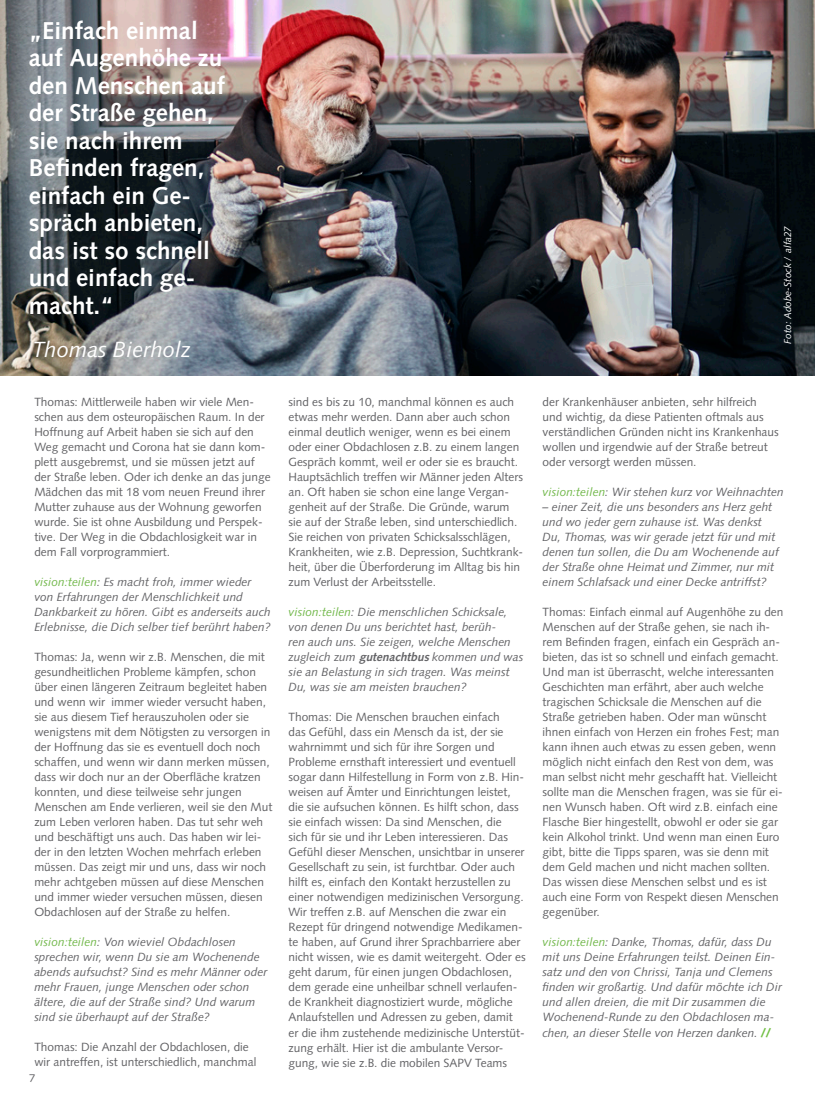
<style>
.page{position:relative;width:815px;height:1117px;background:#fff}
.page>*{position:absolute;margin:0;border:0;box-sizing:border-box;transform-origin:0 0}
.t1{font:700 24.38px/27.5px "Syntax LT Std";color:#fff}
.t2{font:italic 22px "Syntax LT Std";color:#fff}
.t3{font:11.88px/15px "Syntax LT Std";color:#636366}
.t4{font:italic 11.88px/15px "Syntax LT Std";color:#636366}
.t5{font:11.25px "Syntax LT Std";color:#636366}
.t6{font:italic 10px "Syntax LT Std";color:#fff}
.s1{color:#72b84b}
.s2{font-weight:700}
.s3{font-weight:900;font-style:normal;color:#71bf44}
</style>
<div class="page">
<img style="left:0;top:0;width:815px;height:376px">
<h1 class="t1" style="left:29px;top:17px;width:198px">„Einfach einmal auf Augenhöhe zu den Menschen auf der Straße gehen, sie nach ihrem<br>Befinden fragen, einfach ein Ge&shy;spräch anbieten, das ist so schnell und einfach ge&shy;macht.“</h1>
<h2 class="t2" style="left:32px;top:336px;width:160px">Thomas Bierholz</h2>
<p class="t3" style="left:34px;top:394px;width:238px">Thomas: Mittlerweile haben wir viele Men&shy;schen aus dem osteuropäischen Raum. In der Hoffnung auf Arbeit haben sie sich auf den Weg gemacht und Corona hat sie dann kom&shy;plett ausgebremst, und sie müssen jetzt auf der Straße leben. Oder ich denke an das junge Mädchen das mit 18 vom neuen Freund ihrer Mutter zuhause aus der Wohnung geworfen wurde. Sie ist ohne Ausbildung und Perspek&shy;tive. Der Weg in die Obdachlosigkeit war in dem Fall vorprogrammiert.</p>
<p class="t4" style="left:34px;top:574px;width:238px"><span class="s1">vision:teilen</span>: Es macht froh, immer wieder von Erfahrungen der Menschlichkeit und Dankbarkeit zu hören. Gibt es anderseits auch Erlebnisse, die Dich selber tief berührt haben?</p>
<p class="t3" style="left:34px;top:649px;width:239px">Thomas: Ja, wenn wir z.B. Menschen, die mit gesundheitlichen Probleme kämpfen, schon über einen längeren Zeitraum begleitet haben und wenn wir immer wieder versucht haben, sie aus diesem Tief herauszuholen oder sie wenigstens mit dem Nötigsten zu versorgen in der Hoffnung das sie es eventuell doch noch schaffen, und wenn wir dann merken müssen, dass wir doch nur an der Oberfläche kratzen konnten, und diese teilweise sehr jungen Menschen am Ende verlieren, weil sie den Mut zum Leben verloren haben. Das tut sehr weh und beschäftigt uns auch. Das haben wir lei&shy;der in den letzten Wochen mehrfach erleben müssen. Das zeigt mir und uns, dass wir noch mehr achtgeben müssen auf diese Menschen und immer wieder versuchen müssen, diesen Obdachlosen auf der Straße zu helfen.</p>
<p class="t4" style="left:34px;top:934px;width:234px"><span class="s1">vision:teilen</span>: Von wieviel Obdachlosen sprechen wir, wenn Du sie am Wochenende abends aufsuchst? Sind es mehr Männer oder mehr Frauen, junge Menschen oder schon ältere, die auf der Straße sind? Und warum sind sie überhaupt auf der Straße?</p>
<p class="t3" style="left:34px;top:1039px;width:224px">Thomas: Die Anzahl der Obdachlosen, die wir antreffen, ist unterschiedlich, manchmal</p>
<p class="t5" style="left:29px;top:1070px;width:8px">7</p>
<p class="t3" style="left:288px;top:394px;width:236px">sind es bis zu 10, manchmal können es auch etwas mehr werden. Dann aber auch schon einmal deutlich weniger, wenn es bei einem oder einer Obdachlosen z.B. zu einem langen Gespräch kommt, weil er oder sie es braucht.<br>Hauptsächlich treffen wir Männer jeden Alters an. Oft haben sie schon eine lange Vergan&shy;genheit auf der Straße. Die Gründe, warum sie auf der Straße leben, sind unterschiedlich.<br>Sie reichen von privaten Schicksalsschlägen, Krankheiten, wie z.B. Depression, Suchtkrank&shy;heit, über die Überforderung im Alltag bis hin zum Verlust der Arbeitsstelle.</p>
<p class="t4" style="left:288px;top:604px;width:236px"><span class="s1">vision:teilen</span>: Die menschlichen Schicksale, von denen Du uns berichtet hast, berüh-<br>ren auch uns. Sie zeigen, welche Menschen zugleich zum <span class="s2">gutenachtbus</span>kommen und was sie an Belastung in sich tragen. Was meinst Du, was sie am meisten brauchen?</p>
<p class="t3" style="left:288px;top:709px;width:239px">Thomas: Die Menschen brauchen einfach<br>das Gefühl, dass ein Mensch da ist, der sie wahrnimmt und sich für ihre Sorgen und Probleme ernsthaft interessiert und eventuell sogar dann Hilfestellung in Form von z.B. Hin&shy;weisen auf Ämter und Einrichtungen leistet, die sie aufsuchen können. Es hilft schon, dass sie einfach wissen: Da sind Menschen, die<br>sich für sie und ihr Leben interessieren. Das Gefühl dieser Menschen, unsichtbar in unserer Gesellschaft zu sein, ist furchtbar. Oder auch hilft es, einfach den Kontakt herzustellen zu einer notwendigen medizinischen Versorgung.<br>Wir treffen z.B. auf Menschen die zwar ein Rezept für dringend notwendige Medikamen&shy;te haben, auf Grund ihrer Sprachbarriere aber nicht wissen, wie es damit weitergeht. Oder es geht darum, für einen jungen Obdachlosen, dem gerade eine unheilbar schnell verlaufen&shy;de Krankheit diagnostiziert wurde, mögliche Anlaufstellen und Adressen zu geben, damit<br>er die ihm zustehende medizinische Unterstüt&shy;zung erhält. Hier ist die ambulante Versor&shy;gung, wie sie z.B. die mobilen SAPV Teams</p>
<p class="t6" style="left:782px;top:344px;width:119px;rotate:-90deg">Foto: Adobe-Stock / alfa27</p>
<p class="t3" style="left:543px;top:394px;width:238px">der Krankenhäuser anbieten, sehr hilfreich und wichtig, da diese Patienten oftmals aus verständlichen Gründen nicht ins Krankenhaus wollen und irgendwie auf der Straße betreut oder versorgt werden müssen.</p>
<p class="t4" style="left:543px;top:484px;width:243px"><span class="s1">vision:teilen</span>: Wir stehen kurz vor Weihnachten</p>
<p class="t4" style="left:543px;top:499px;width:238px">– einer Zeit, die uns besonders ans Herz geht und wo jeder gern zuhause ist. Was denkst Du, Thomas, was wir gerade jetzt für und mit denen tun sollen, die Du am Wochenende auf der Straße ohne Heimat und Zimmer, nur mit einem Schlafsack und einer Decke antriffst?</p>
<p class="t3" style="left:543px;top:604px;width:242px">Thomas: Einfach einmal auf Augenhöhe zu den Menschen auf der Straße gehen, sie nach ih&shy;rem Befinden fragen, einfach ein Gespräch an&shy;bieten, das ist so schnell und einfach gemacht.<br>Und man ist überrascht, welche interessanten Geschichten man erfährt, aber auch welche tragischen Schicksale die Menschen auf die Straße getrieben haben. Oder man wünscht ihnen einfach von Herzen ein frohes Fest; man kann ihnen auch etwas zu essen geben, wenn möglich nicht einfach den Rest von dem, was man selbst nicht mehr geschafft hat. Vielleicht sollte man die Menschen fragen, was sie für ei&shy;nen Wunsch haben. Oft wird z.B. einfach eine Flasche Bier hingestellt, obwohl er oder sie gar kein Alkohol trinkt. Und wenn man einen Euro gibt, bitte die Tipps sparen, was sie denn mit dem Geld machen und nicht machen sollten.<br>Das wissen diese Menschen selbst und es ist auch eine Form von Respekt diesen Menschen gegenüber.</p>
<p class="t4" style="left:543px;top:934px;width:241px"><span class="s1">vision:teilen</span>: Danke, Thomas, dafür, dass Du mit uns Deine Erfahrungen teilst. Deinen Ein&shy;satz und den von Chrissi, Tanja und Clemens finden wir großartig. Und dafür möchte ich Dir und allen dreien, die mit Dir zusammen die Wochenend-Runde zu den Obdachlosen ma&shy;chen, an dieser Stelle von Herzen danken. <span class="s3">//</span></p>
</div>
